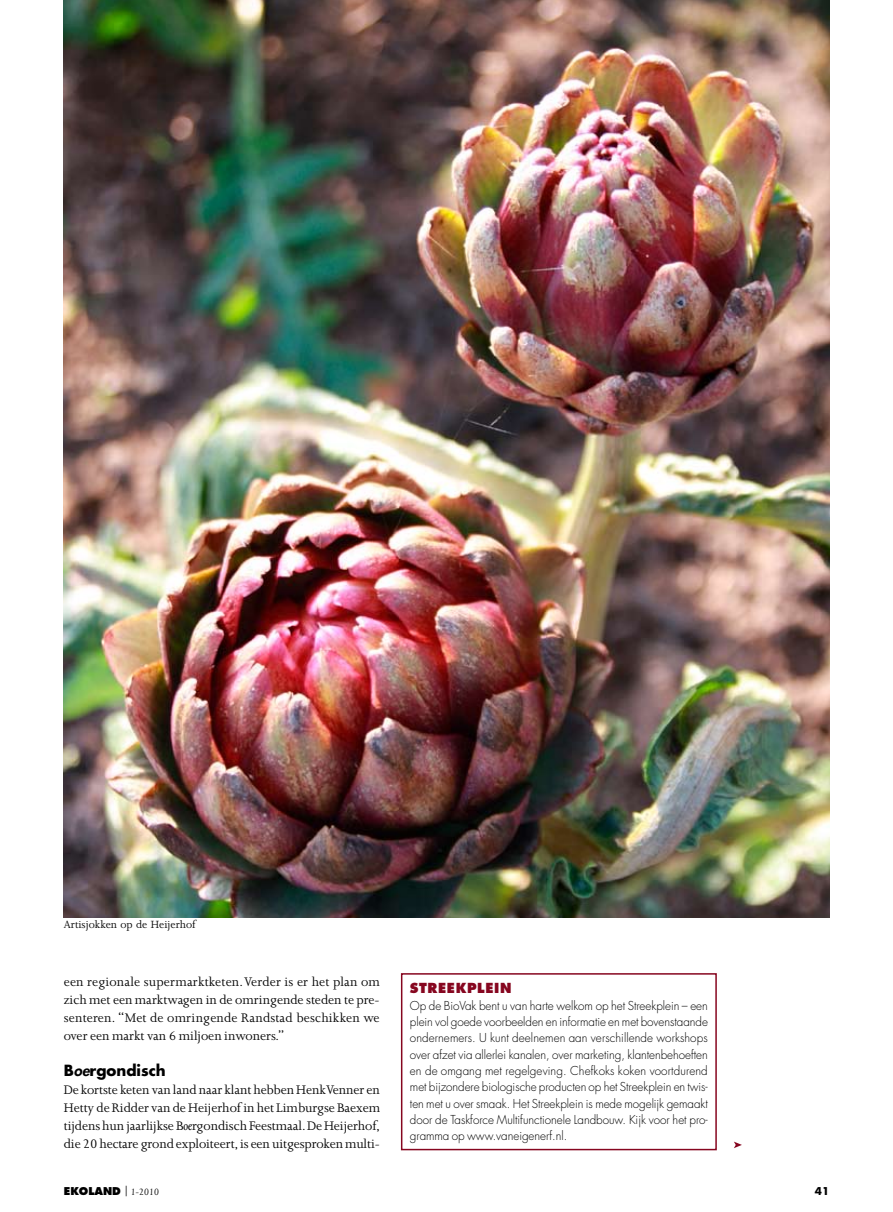
<style>
.page{position:relative;width:893px;height:1212px;background:#fff}
.page>*{position:absolute;margin:0;border:0;box-sizing:border-box;transform-origin:0 0}
.t1{font:700 15px "Futura Std";color:#000}
.t2{font:14.25px/18px "Joanna MT Std";letter-spacing:-.01em;color:#000;text-align:justify}
.t3{font:800 13.5px "Futura Std";color:#86061f}
.t4{font:300 12px/16.4px "Futura Std";color:#000;text-align:justify}
.t5{font:12px "Joanna MT Std";color:#000}
.t6{font:800 10.5px "Futura Std";color:#000}
.t7{font:700 10.5px "Futura Std";color:#000}
.s1{font-weight:800;font-style:italic}
.s2{font-style:italic}
.s3{font-weight:500}
.s4{font-family:"Joanna MT Std";font-weight:400;font-style:italic}
</style>
<div class="page">
<img style="left:64px;top:0;width:765px;height:917px">
<svg style="left:734px;top:1141px;width:8px;height:7px"></svg>
<div style="left:401px;top:973px;width:316px;height:177px;border:2px solid #86061f"></div>
<p class="t5" style="left:64px;top:917px;width:134px">Artisjokken op de Heijerhof</p>
<p class="t2" style="left:64px;top:972px;width:318px">een regionale supermarktketen. Verder is er het plan om zich met een marktwagen in de omringende steden te pre&shy;senteren. “Met de omringende Randstad beschikken we over een markt van 6 miljoen inwoners.”</p>
<p class="t1" style="left:64px;top:1060px;width:104px">B<span class="s1">oe</span>rgondisch</p>
<p class="t2" style="left:64px;top:1081px;width:318px">De kortste keten van land naar klant hebben Henk Venner en Hetty de Ridder van de Heijerhof in het Limburgse Baexem tijdens hun jaarlijkse B<span class="s2">oe</span>rgondisch Feestmaal. De Heijerhof, die 20 hectare grond exploiteert, is een uitgesproken multi-</p>
<p class="t3" style="left:410px;top:980px;width:39px">STREEKPLEIN</p>
<p class="t4" style="left:410px;top:997px;width:300px">Op de BioVak bent u van harte welkom op het Streekplein – een plein vol goede voorbeelden en informatie en met bovenstaande ondernemers. U kunt deelnemen aan verschillende workshops over afzet via allerlei kanalen, over marketing, klantenbehoeften en de omgang met regelgeving. Chefkoks koken voortdurend met bijzondere biologische producten op het Streekplein en twis&shy;ten met u over smaak. Het Streekplein is mede mogelijk gemaakt door de Taskforce Multifunctionele Landbouw. Kijk voor het pro&shy;gramma op www.vaneigenerf.nl.</p>
<p class="t6" style="left:64px;top:1184px;width:97px">EKOLAND <span class="s3">|</span> <span class="s4">1-2010</span></p>
<p class="t7" style="left:815px;top:1184px;width:16px">41</p>
</div>
